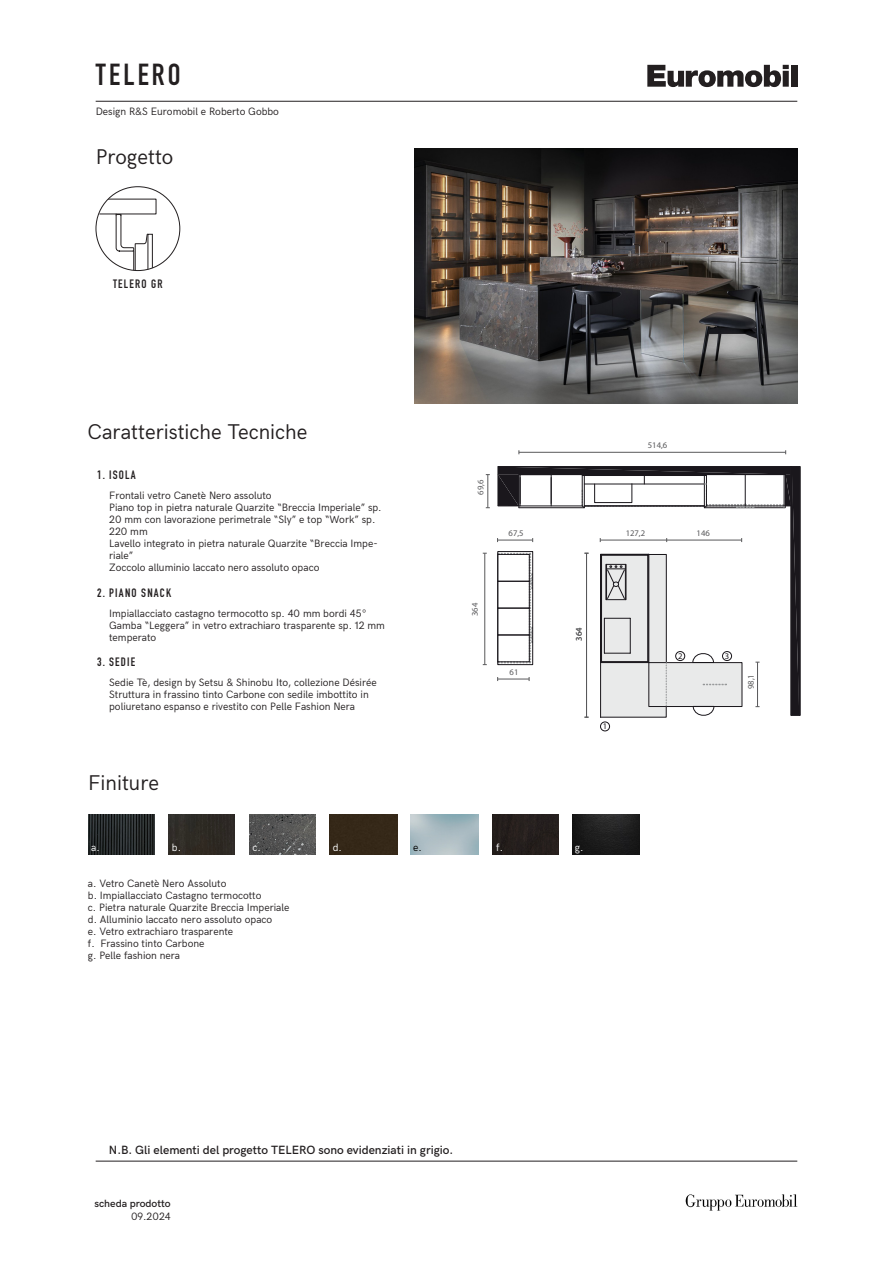
<style>
.page{position:relative;width:893px;height:1263px;background:#fff}
.page>*{position:absolute;margin:0;border:0;box-sizing:border-box;transform-origin:0 0}
.t1{font:30px "DIN Engschrift Std";letter-spacing:.105em;color:#231f20}
.t2{font:21px "HK Grotesk";color:#231f20}
.t3{font:600 12px "HK Grotesk";color:#231f20}
.t4{font:12px "DIN Engschrift Std";letter-spacing:.1em;color:#231f20}
.t5{font:10.5px/12px "HK Grotesk";color:#231f20}
.t6{font:600 10.5px "HK Grotesk";color:#231f20}
.t7{font:10.5px "HK Grotesk";color:#fff}
.t8{font:10.5px "HK Grotesk";color:#000}
.t9{font:8.7px "Myriad Pro";color:#58585a}
.t10{font:8.55px "Myriad Pro";color:#58585a}
.t11{font:8.55px "Myriad Pro";color:#1a171c}
</style>
<div class="page">
<svg style="left:647px;top:65px;width:142px;height:22px"></svg>
<div style="left:791px;top:65px;width:6px;height:22px;background:#231f20"></div>
<hr style="left:96px;top:101px;width:701px;height:1px;background:#231f20">
<hr style="left:96px;top:1161px;width:701px;height:1px;background:#231f20">
<img style="left:685px;top:1195px;width:112px;height:15px">
<div style="left:492px;top:815px;width:67px;height:40px;background:#251e1c"></div>
<div style="left:330px;top:815px;width:67px;height:40px;background:#352818"></div>
<img style="left:249px;top:815px;width:67px;height:40px">
<img style="left:89px;top:815px;width:66px;height:40px">
<div style="left:169px;top:815px;width:66px;height:40px;background:#2e2a25"></div>
<hr style="left:519px;top:452px;width:267px;height:1px;background:#58585a">
<hr style="left:488px;top:475px;width:1px;height:33px;background:#58585a">
<hr style="left:484px;top:553px;width:1px;height:112px;background:#58585a">
<svg style="left:497px;top:466px;width:303px;height:252px"></svg>
<div style="left:600px;top:722px;width:10px;height:9px;border:1px solid #1a171c;border-radius:50%"></div>
<div style="left:675px;top:651px;width:10px;height:10px;border:1px solid #1a171c;border-radius:50%"></div>
<div style="left:722px;top:651px;width:10px;height:10px;border:1px solid #1a171c;border-radius:50%"></div>
<svg style="left:116px;top:213px;width:37px;height:58px"></svg>
<img style="left:572px;top:815px;width:67px;height:40px">
<img style="left:415px;top:149px;width:382px;height:255px">
<p class="t1" style="left:96px;top:57px;width:86px">TELERO</p>
<p class="t5" style="left:96px;top:104px;width:185px">Design R&amp;S Euromobil e Roberto Gobbo</p>
<p class="t2" style="left:96px;top:141px;width:79px">Progetto</p>
<p class="t4" style="left:113px;top:277px;width:51px">TELERO GR</p>
<p class="t2" style="left:88px;top:416px;width:221px">Caratteristiche Tecniche</p>
<p class="t4" style="left:97px;top:468px;width:40px">1. ISOLA</p>
<p class="t5" style="left:109px;top:488px;width:164px">Frontali vetro Canetè Nero assoluto</p>
<p class="t5" style="left:109px;top:500px;width:274px">Piano top in pietra naturale Quarzite “Breccia Imperiale” sp.<br>20 mm con lavorazione perimetrale “Sly” e top “Work” sp.<br>220 mm</p>
<p class="t5" style="left:109px;top:536px;width:270px">Lavello integrato in pietra naturale Quarzite “Breccia Impe&shy;riale”</p>
<p class="t5" style="left:109px;top:560px;width:212px">Zoccolo alluminio laccato nero assoluto opaco</p>
<p class="t4" style="left:97px;top:585px;width:76px">2. PIANO SNACK</p>
<p class="t5" style="left:109px;top:606px;width:259px">Impiallacciato castagno termocotto sp. 40 mm bordi 45°</p>
<p class="t5" style="left:109px;top:618px;width:277px">Gamba “Leggera” in vetro extrachiaro trasparente sp. 12 mm</p>
<p class="t5" style="left:109px;top:630px;width:49px">temperato</p>
<p class="t4" style="left:97px;top:655px;width:40px">3. SEDIE</p>
<p class="t5" style="left:109px;top:676px;width:269px">Sedie Tè, design by Setsu &amp; Shinobu Ito, collezione Désirée</p>
<p class="t5" style="left:109px;top:688px;width:261px">Struttura in frassino tinto Carbone con sedile imbottito in poliuretano espanso e rivestito con Pelle Fashion Nera</p>
<p class="t2" style="left:88px;top:767px;width:72px">Finiture</p>
<p class="t9" style="left:475px;top:495px;width:16px;rotate:-90deg">69,6</p>
<p class="t10" style="left:509px;top:527px;width:17px">67,5</p>
<p class="t9" style="left:469px;top:616px;width:15px;rotate:-90deg">364</p>
<p class="t10" style="left:510px;top:666px;width:10px">61</p>
<p class="t7" style="left:91px;top:839px;width:10px">a.</p>
<p class="t7" style="left:172px;top:839px;width:11px">b.</p>
<p class="t8" style="left:413px;top:839px;width:10px">e.</p>
<p class="t7" style="left:496px;top:839px;width:8px">f.</p>
<p class="t7" style="left:252px;top:839px;width:10px">c.</p>
<p class="t7" style="left:333px;top:839px;width:11px">d.</p>
<p class="t5" style="left:88px;top:876px;width:140px">a. Vetro Canetè Nero Assoluto</p>
<p class="t5" style="left:88px;top:888px;width:175px">b. Impiallacciato Castagno termocotto</p>
<p class="t5" style="left:88px;top:900px;width:203px">c. Pietra naturale Quarzite Breccia Imperiale</p>
<p class="t5" style="left:88px;top:912px;width:186px">d. Alluminio laccato nero assoluto opaco</p>
<p class="t5" style="left:88px;top:924px;width:147px">e. Vetro extrachiaro trasparente</p>
<p class="t5" style="left:88px;top:936px;width:118px">f. Frassino tinto Carbone</p>
<p class="t5" style="left:88px;top:948px;width:94px">g. Pelle fashion nera</p>
<p class="t10" style="left:648px;top:440px;width:21px">514,6</p>
<p class="t10" style="left:626px;top:527px;width:21px">127,2</p>
<p class="t10" style="left:697px;top:527px;width:15px">146</p>
<p class="t9" style="left:574px;top:641px;width:15px;rotate:-90deg">364</p>
<p class="t11" style="left:603px;top:721px;width:6px">1</p>
<p class="t11" style="left:678px;top:651px;width:6px">2</p>
<p class="t11" style="left:725px;top:651px;width:6px">3</p>
<p class="t9" style="left:746px;top:689px;width:16px;rotate:-90deg">98,1</p>
<p class="t7" style="left:575px;top:839px;width:10px">g.</p>
<p class="t3" style="left:109px;top:1140px;width:346px">N.B. Gli elementi del progetto TELERO sono evidenziati in grigio.</p>
<p class="t6" style="left:94px;top:1195px;width:78px">scheda prodotto</p>
<p class="t5" style="left:131px;top:1210px;width:41px">09.2024</p>
</div>
